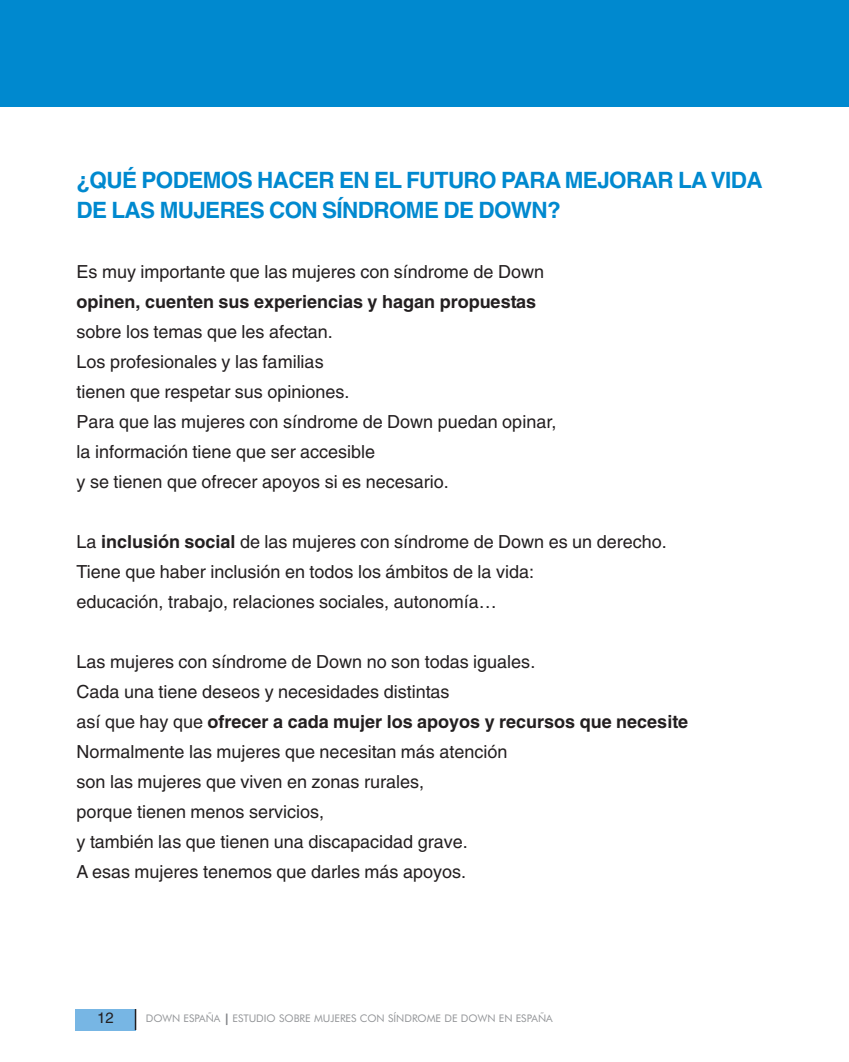
<style>
.page{position:relative;width:849px;height:1062px;background:#fff}
.page>*{position:absolute;margin:0;border:0;box-sizing:border-box;transform-origin:0 0}
.t1{font:700 22.5px/30px "Helvetica";letter-spacing:-.03em;color:#0089cf}
.t2{font:18px/30px "Helvetica";color:#231f20}
.t3{font:700 18px "Helvetica";color:#231f20}
.t4{font:15px "Helvetica";color:#231f20}
.t5{font:10.5px "TTED5 O00";color:#939598}
.s1{font-weight:700}
</style>
<div class="page">
<div style="left:0;top:0;width:849px;height:106px;background:#0089cf"></div>
<div style="left:75px;top:1009px;width:61px;height:21px;background:#77b6e4"></div>
<svg style="left:135px;top:1009px;width:1px;height:21px"></svg>
<p class="t1" style="left:77px;top:167px;width:688px">¿QUÉ PODEMOS HACER EN EL FUTURO PARA MEJORAR LA VIDA<br>DE LAS MUJERES CON SÍNDROME DE DOWN?</p>
<p class="t2" style="left:77px;top:258px;width:469px">Es muy importante que las mujeres con síndrome de Down</p>
<p class="t3" style="left:77px;top:295px;width:461px">opinen, cuenten sus experiencias y hagan propuestas</p>
<p class="t2" style="left:77px;top:318px;width:481px">sobre los temas que les afectan.<br>Los profesionales y las familias<br>tienen que respetar sus opiniones.<br>Para que las mujeres con síndrome de Down puedan opinar, la información tiene que ser accesible<br>y se tienen que ofrecer apoyos si es necesario.</p>
<p class="t2" style="left:77px;top:528px;width:592px">La <span class="s1">inclusión social</span> de las mujeres con síndrome de Down es un derecho.<br>Tiene que haber inclusión en todos los ámbitos de la vida:<br>educación, trabajo, relaciones sociales, autonomía…</p>
<p class="t2" style="left:77px;top:648px;width:613px">Las mujeres con síndrome de Down no son todas iguales.<br>Cada una tiene deseos y necesidades distintas<br>así que hay que <span class="s1">ofrecer a cada mujer los apoyos y recursos que necesite </span>Normalmente las mujeres que necesitan más atención<br>son las mujeres que viven en zonas rurales,<br>porque tienen menos servicios,<br>y también las que tienen una discapacidad grave.<br>A esas mujeres tenemos que darles más apoyos.</p>
<p class="t4" style="left:97px;top:1013px;width:18px">12</p>
<p class="t5" style="left:146px;top:1014px;width:408px">DOWN ESPAÑA | ESTUDIO SOBRE MUJERES CON SÍNDROME DE DOWN EN ESPAÑA</p>
</div>
